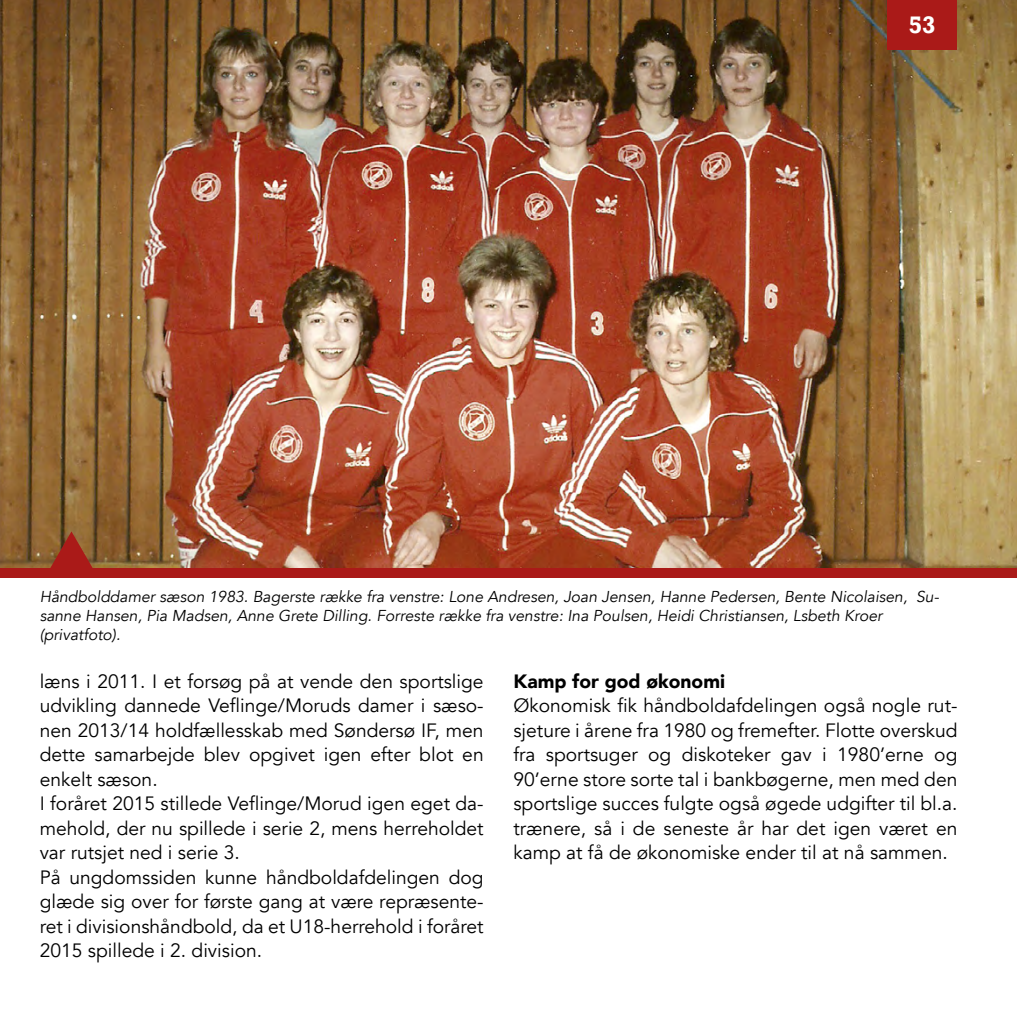
<style>
.page{position:relative;width:1017px;height:1017px;background:#fff}
.page>*{position:absolute;margin:0;border:0;box-sizing:border-box;transform-origin:0 0}
.t1{font:700 24.5px "Rockwell";color:#fff}
.t2{font:19.25px/24.5px "Avenir";color:#000}
.t3{font:900 19.25px "Avenir";color:#000}
.t4{font:italic 15.75px/18.9px "Avenir";color:#000}
</style>
<div class="page">
<img style="left:0;top:0;width:1017px;height:568px">
<div style="left:887px;top:0;width:70px;height:50px;background:#aa1a18"></div>
<div style="left:0;top:568px;width:1017px;height:10px;background:#aa1a18"></div>
<svg style="left:49px;top:531px;width:45px;height:37px;background:#8a6534"></svg>
<p class="t1" style="left:909px;top:10px;width:29px">53</p>
<p class="t4" style="left:40px;top:588px;width:901px">Håndbolddamer sæson 1983. Bagerste række fra venstre: Lone Andresen, Joan Jensen, Hanne Pedersen, Bente Nicolaisen, Su&shy;sanne Hansen, Pia Madsen, Anne Grete Dilling. Forreste række fra venstre: Ina Poulsen, Heidi Christiansen, Lsbeth Kroer (privatfoto).</p>
<p class="t2" style="left:40px;top:669px;width:446px">læns i 2011. I et forsøg på at vende den sportslige udvikling dannede Veflinge/Moruds damer i sæso&shy;nen 2013/14 holdfællesskab med Søndersø IF, men dette samarbejde blev opgivet igen efter blot en enkelt sæson.<br>I foråret 2015 stillede Veflinge/Morud igen eget da&shy;mehold, der nu spillede i serie 2, mens herreholdet var rutsjet ned i serie 3.<br>På ungdomssiden kunne håndboldafdelingen dog glæde sig over for første gang at være repræsente&shy;ret i divisionshåndbold, da et U18-herrehold i foråret 2015 spillede i 2. division.</p>
<p class="t3" style="left:513px;top:665px;width:213px">Kamp for god økonomi</p>
<p class="t2" style="left:513px;top:694px;width:445px;text-align:justify">Økonomisk fik håndboldafdelingen også nogle rut&shy;sjeture i årene fra 1980 og fremefter. Flotte overskud fra sportsuger og diskoteker gav i 1980’erne og 90’erne store sorte tal i bankbøgerne, men med den sportslige succes fulgte også øgede udgifter til bl.a. trænere, så i de seneste år har det igen været en kamp at få de økonomiske ender til at nå sammen.</p>
</div>
